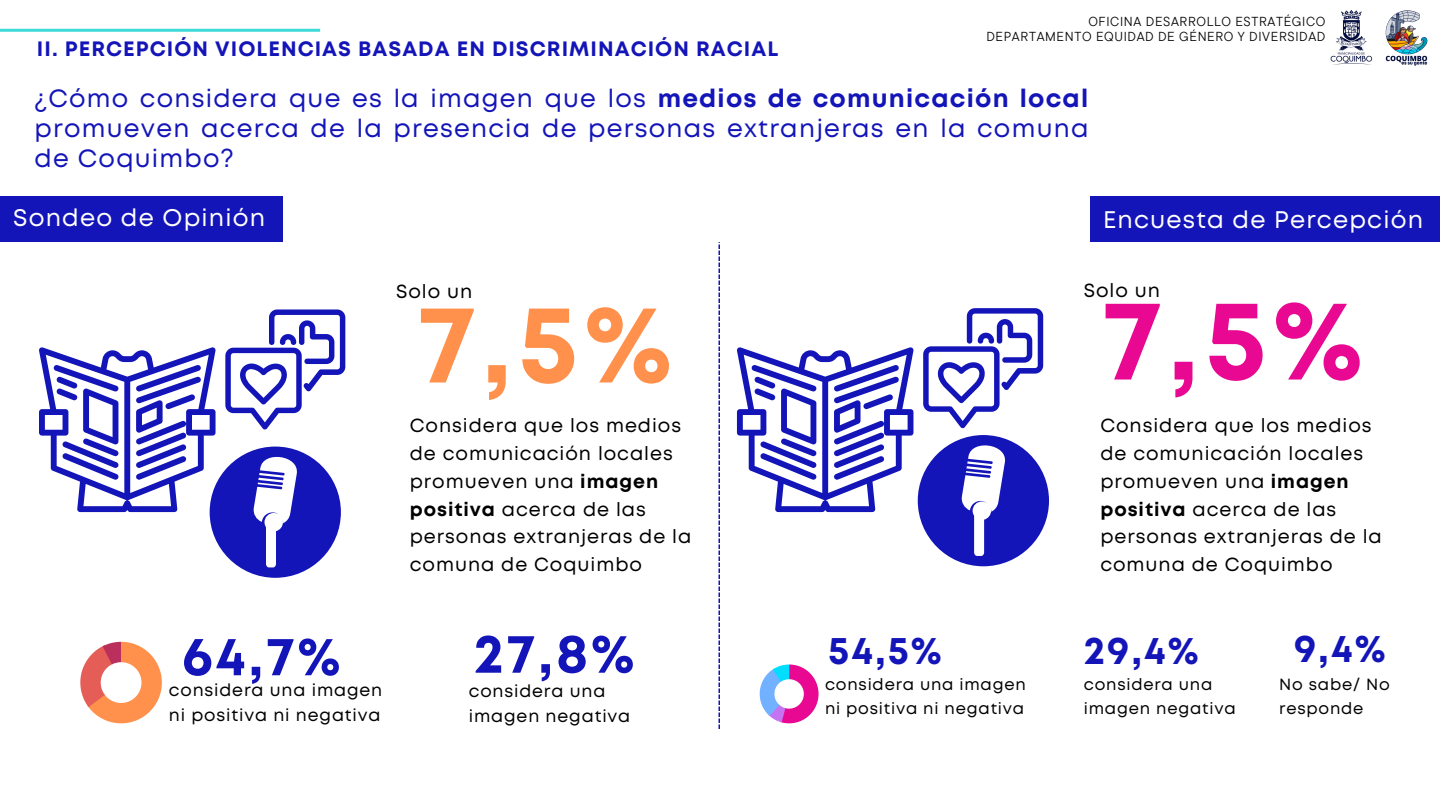
<style>
.page{position:relative;width:1440px;height:810px;background:#fff}
.page>*{position:absolute;margin:0;border:0;box-sizing:border-box;transform-origin:0 0}
.t1{font:700 113.9px "Mont";color:#e80891}
.t2{font:700 111.1px "Mont";color:#ff914d}
.t3{font:700 54.8px "Mont";color:#1415b8}
.t4{font:700 54.3px "Mont";color:#1415b8}
.t5{font:700 39px "Mont";color:#1415b8}
.t6{font:25px/30px "Mont";letter-spacing:.05em;color:#1415b8;text-align:justify}
.t7{font:24px "Mont";letter-spacing:.05em;color:#fff}
.t8{font:700 20.8px "Mont";letter-spacing:.05em;color:#1415b8}
.t9{font:19px/27.8px "Mont";letter-spacing:.05em;color:#000}
.t10{font:17.2px/25.2px "Mont";letter-spacing:.05em;color:#000}
.t11{font:16.2px/24px "Mont";letter-spacing:.05em;color:#000}
.t12{font:13px/15px "TT Commons Pro";letter-spacing:.05em;color:#000;text-align:right}
.s1{font-weight:700}
</style>
<div class="page">
<hr style="left:0;top:29px;width:320px;height:3px;background:#3edad8">
<div style="left:0;top:196px;width:283px;height:46px;background:#1415b8"></div>
<div style="left:1090px;top:196px;width:350px;height:46px;background:#1415b8"></div>
<svg style="left:718px;top:242px;width:2px;height:487px"></svg>
<svg style="left:80px;top:642px;width:82px;height:81px"></svg>
<svg style="left:760px;top:665px;width:59px;height:58px"></svg>
<img style="left:1330px;top:10px;width:98px;height:56px">
<svg style="left:39px;top:309px;width:306px;height:269px"></svg>
<svg style="left:737px;top:308px;width:312px;height:258px"></svg>
<p class="t8" style="left:37px;top:40px;width:743px">II. PERCEPCIÓN VIOLENCIAS BASADA EN DISCRIMINACIÓN RACIAL</p>
<p class="t12" style="left:986px;top:13px;width:340px">OFICINA DESARROLLO ESTRATÉGICO<br>DEPARTAMENTO EQUIDAD DE GÉNERO Y DIVERSIDAD</p>
<h3 class="t6" style="left:35px;top:85px;width:1055px">¿Cómo considera que es la imagen que los <span class="s1">medios de comunicación local </span>promueven acerca de la presencia de personas extranjeras en la comuna de Coquimbo?</h3>
<p class="t7" style="left:13px;top:208px;width:254px">Sondeo de Opinión</p>
<p class="t7" style="left:1103px;top:210px;width:322px">Encuesta de Percepción</p>
<p class="t9" style="left:396px;top:279px;width:78px">Solo un</p>
<p class="t9" style="left:1084px;top:277px;width:78px">Solo un</p>
<h3 class="t4" style="left:182px;top:636px;width:160px">64,7%</h3>
<p class="t10" style="left:169px;top:679px;width:215px">considera una imagen ni positiva ni negativa</p>
<h2 class="t2" style="left:418px;top:302px;width:256px">7,5%</h2>
<p class="t9" style="left:410px;top:413px;width:283px">Considera que los medios de comunicación locales promueven una <span class="s1">imagen positiva</span> acerca de las personas extranjeras de la comuna de Coquimbo</p>
<h3 class="t3" style="left:474px;top:633px;width:162px">27,8%</h3>
<p class="t10" style="left:469px;top:680px;width:163px">considera una imagen negativa</p>
<h1 class="t1" style="left:1102px;top:297px;width:262px">7,5%</h1>
<p class="t9" style="left:1100px;top:413px;width:283px">Considera que los medios de comunicación locales promueven una <span class="s1">imagen positiva</span> acerca de las personas extranjeras de la comuna de Coquimbo</p>
<h3 class="t5" style="left:1294px;top:634px;width:93px">9,4%</h3>
<h3 class="t5" style="left:828px;top:635px;width:115px">54,5%</h3>
<h3 class="t5" style="left:1084px;top:635px;width:116px">29,4%</h3>
<p class="t11" style="left:825px;top:674px;width:202px">considera una imagen ni positiva ni negativa</p>
<p class="t11" style="left:1084px;top:674px;width:154px">considera una imagen negativa</p>
<p class="t11" style="left:1279px;top:674px;width:112px">No sabe/ No responde</p>
</div>
